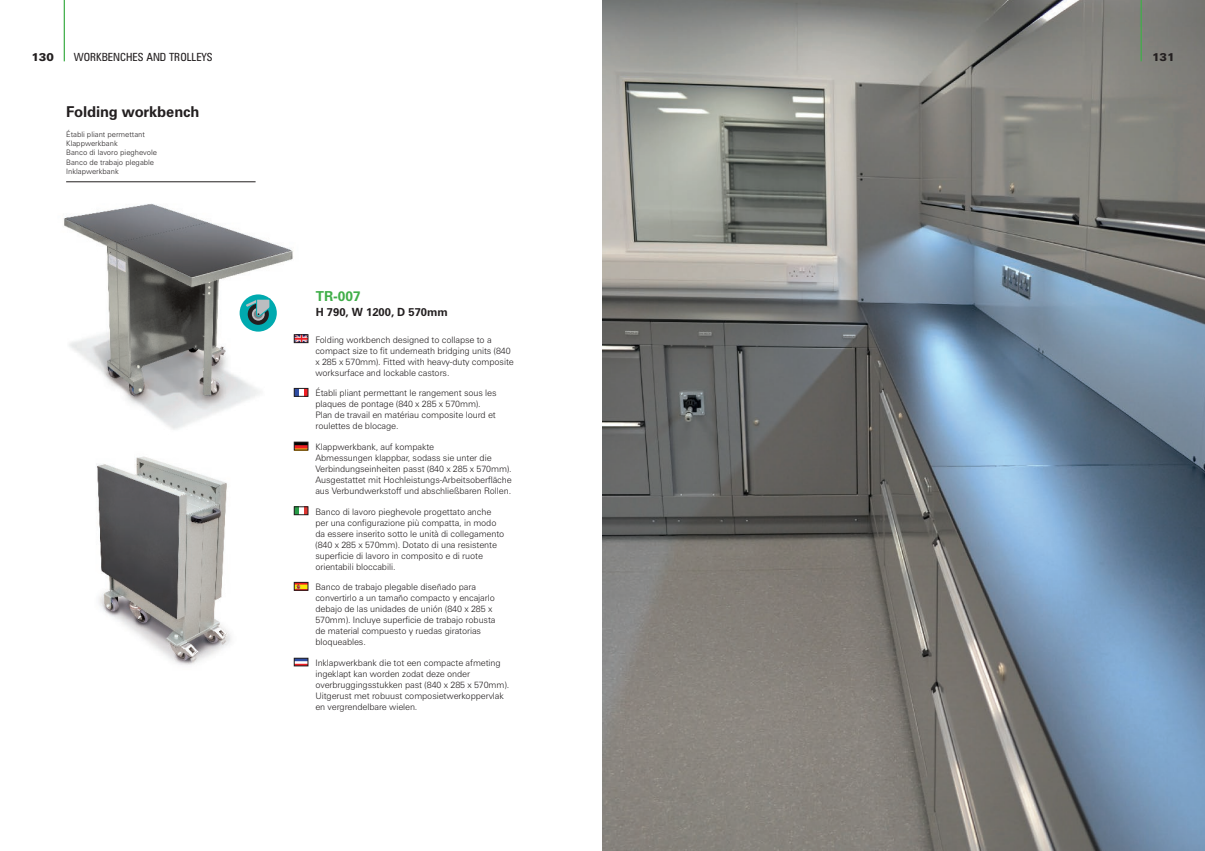
<style>
.page{position:relative;width:1205px;height:851px;background:#fff}
.page>*{position:absolute;margin:0;border:0;box-sizing:border-box;transform-origin:0 0}
.t1{font:700 15px "Zurich BT";letter-spacing:-.01em;color:#231f20}
.t2{font:700 13.75px "Zurich BT";color:#40ae49}
.t3{font:condensed 11.25px "Zurich BT";color:#231f20}
.t4{font:700 11.25px "Zurich BT";color:#231f20}
.t5{font:900 11.25px "Zurich BT";color:#231f20}
.t6{font:300 9px/11px "Zurich BT";letter-spacing:-.01em;color:#231f20}
.t7{font:300 7.5px/9.4px "Zurich BT";color:#231f20}
</style>
<div class="page">
<hr style="left:64px;top:0;width:1px;height:61px;background:#40ae49">
<img style="left:602px;top:0;width:603px;height:850px">
<hr style="left:1140px;top:0;width:2px;height:61px;background:#40ae49">
<img style="left:64px;top:203px;width:237px;height:227px">
<img style="left:97px;top:456px;width:134px;height:209px">
<hr style="left:66px;top:181px;width:190px;height:1px;background:#231f20">
<img style="left:296px;top:336px;width:10px;height:4px">
<div style="left:294px;top:334px;width:14px;height:8px;border:1px solid #231f20"></div>
<img style="left:296px;top:390px;width:10px;height:4px">
<div style="left:294px;top:388px;width:14px;height:8px;border:1px solid #231f20"></div>
<img style="left:296px;top:444px;width:10px;height:4px">
<div style="left:294px;top:442px;width:14px;height:8px;border:1px solid #231f20"></div>
<img style="left:296px;top:508px;width:10px;height:4px">
<div style="left:294px;top:506px;width:14px;height:8px;border:1px solid #231f20"></div>
<img style="left:296px;top:584px;width:10px;height:4px">
<div style="left:294px;top:582px;width:14px;height:8px;border:1px solid #231f20"></div>
<img style="left:296px;top:660px;width:10px;height:4px">
<div style="left:294px;top:658px;width:14px;height:8px;border:1px solid #231f20"></div>
<div style="left:240px;top:294px;width:37px;height:37px;background:#00aaaf;border-radius:50%"></div>
<svg style="left:248px;top:303px;width:21px;height:22px"></svg>
<svg style="left:252px;top:308px;width:13px;height:12px"></svg>
<svg style="left:254px;top:310px;width:9px;height:9px"></svg>
<svg style="left:245px;top:298px;width:26px;height:19px"></svg>
<p class="t5" style="left:32px;top:50px;width:24px">130</p>
<p class="t3" style="left:74px;top:50px;width:141px">WORKBENCHES AND TROLLEYS</p>
<p class="t5" style="left:1152px;top:50px;width:24px">131</p>
<h1 class="t1" style="left:66px;top:102px;width:135px">Folding workbench</h1>
<p class="t7" style="left:66px;top:129px;width:92px">Établi pliant permettant<br>Klappwerkbank<br>Banco di lavoro pieghevole<br>Banco de trabajo plegable<br>Inklapwerkbank</p>
<h2 class="t2" style="left:316px;top:287px;width:46px">TR-007</h2>
<p class="t4" style="left:316px;top:305px;width:133px">H 790, W 1200, D 570mm</p>
<p class="t6" style="left:315px;top:334px;width:200px">Folding workbench designed to collapse to a compact size to fit underneath bridging units (840 x 285 x 570mm). Fitted with heavy-duty composite worksurface and lockable castors.</p>
<p class="t6" style="left:315px;top:387px;width:183px">Établi pliant permettant le rangement sous les plaques de pontage (840 x 285 x 570mm).<br>Plan de travail en matériau composite lourd et roulettes de blocage.</p>
<p class="t6" style="left:315px;top:441px;width:198px">Klappwerkbank, auf kompakte<br>Abmessungen klappbar, sodass sie unter die Verbindungseinheiten passt (840 x 285 x 570mm).<br>Ausgestattet mit Hochleistungs-Arbeitsoberfläche aus Verbundwerkstoff und abschließbaren Rollen.</p>
<p class="t6" style="left:315px;top:506px;width:190px">Banco di lavoro pieghevole progettato anche per una configurazione più compatta, in modo da essere inserito sotto le unità di collegamento (840 x 285 x 570mm). Dotato di una resistente superficie di lavoro in composito e di ruote orientabili bloccabili.</p>
<p class="t6" style="left:315px;top:581px;width:182px">Banco de trabajo plegable diseñado para convertirlo a un tamaño compacto y encajarlo debajo de las unidades de unión (840 x 285 x 570mm). Incluye superficie de trabajo robusta de material compuesto y ruedas giratorias bloqueables.</p>
<p class="t6" style="left:315px;top:657px;width:195px">Inklapwerkbank die tot een compacte afmeting ingeklapt kan worden zodat deze onder overbruggingsstukken past (840 x 285 x 570mm).<br>Uitgerust met robuust composietwerkoppervlak en vergrendelbare wielen.</p>
</div>
